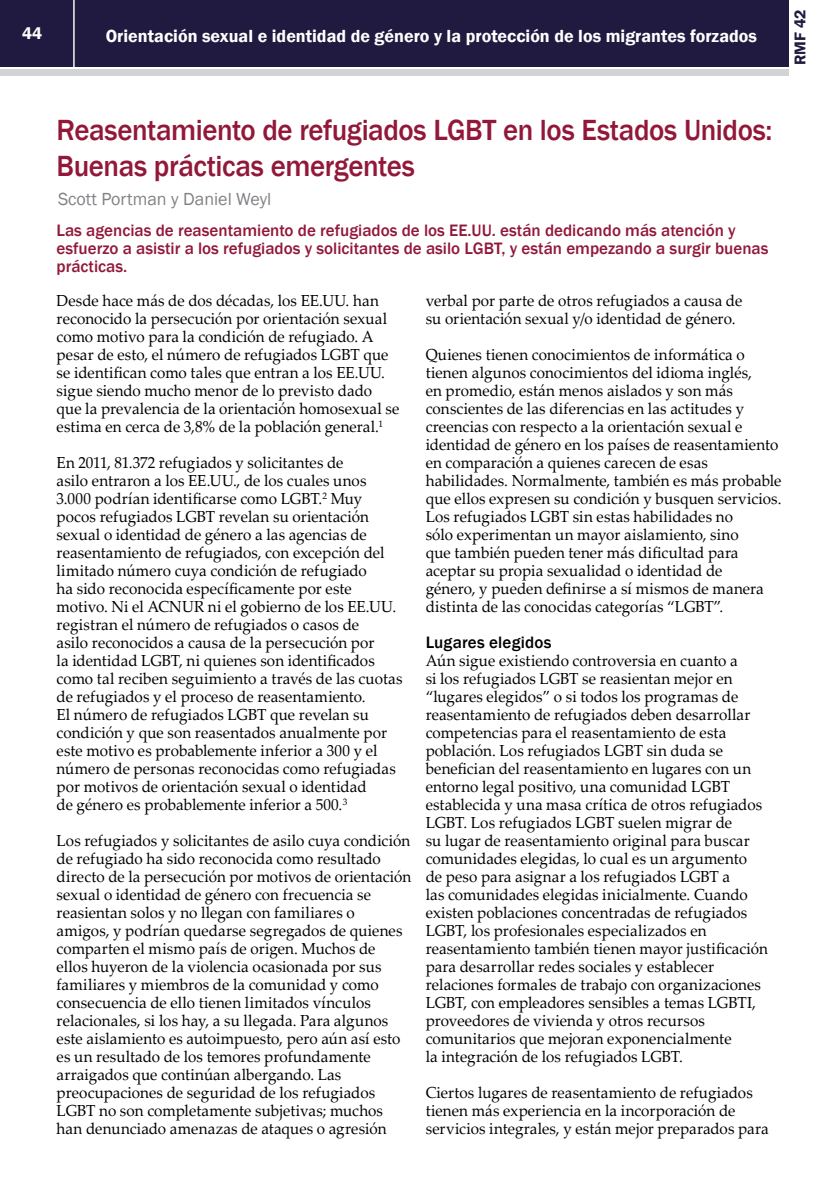
<style>
.page{position:relative;width:840px;height:1191px;background:#fff}
.page>*{position:absolute;margin:0;border:0;box-sizing:border-box;transform-origin:0 0}
.t1{font:500 30px/36px "Franklin Gothic";letter-spacing:-.015em;color:#92183a;scale:.96 1}
.t2{font:600 18px "Franklin Gothic";color:#fff}
.t3{font:18px "Franklin Gothic";color:#808285}
.t4{font:500 17px/18px "Franklin Gothic";color:#92183a}
.t5{font:500 17px "Franklin Gothic";letter-spacing:.01em;color:#000}
.t6{font:600 17px "Franklin Gothic";color:#fff}
.t7{font:16px/18px "Palatino Linotype";letter-spacing:.005em;color:#000;scale:.95 1}
.t8{font:600 16px "Franklin Gothic";color:#211a40}
</style>
<div class="page">
<div style="left:0;top:0;width:787px;height:66px;background:#211a40"></div>
<div style="left:0;top:69px;width:787px;height:6px;background:#d1d3d4"></div>
<hr style="left:73px;top:0;width:2px;height:67px;background:#fff">
<p class="t6" style="left:22px;top:23px;width:22px">44</p>
<p class="t2" style="left:106px;top:25px;width:652px">Orientación sexual e identidad de género y la protección de los migrantes forzados</p>
<p class="t8" style="left:789px;top:65px;width:57px;rotate:-90deg">RMF 42</p>
<h1 class="t1" style="left:57px;top:112px;width:746px">Reasentamiento de refugiados LGBT en los Estados Unidos:<br>Buenas prácticas emergentes</h1>
<p class="t3" style="left:58px;top:188px;width:215px">Scott Portman y Daniel Weyl</p>
<p class="t4" style="left:57px;top:222px;width:713px">Las agencias de reasentamiento de refugiados de los EE.UU. están dedicando más atención y esfuerzo a asistir a los refugiados y solicitantes de asilo LGBT, y están empezando a surgir buenas prácticas.</p>
<p class="t7" style="left:57px;top:291px;width:362px">Desde hace más de dos décadas, los EE.UU. han reconocido la persecución por orientación sexual como motivo para la condición de refugiado. A pesar de esto, el número de refugiados LGBT que se identifican como tales que entran a los EE.UU. sigue siendo mucho menor de lo previsto dado que la prevalencia de la orientación homosexual se estima en cerca de 3,8% de la población general.<sup>1</sup></p>
<p class="t7" style="left:57px;top:453px;width:365px">En 2011, 81.372 refugiados y solicitantes de<br>asilo entraron a los EE.UU., de los cuales unos 3.000 podrían identificarse como LGBT.<sup>2</sup> Muy pocos refugiados LGBT revelan su orientación sexual o identidad de género a las agencias de reasentamiento de refugiados, con excepción del limitado número cuya condición de refugiado<br>ha sido reconocida específicamente por este motivo. Ni el ACNUR ni el gobierno de los EE.UU. registran el número de refugiados o casos de<br>asilo reconocidos a causa de la persecución por<br>la identidad LGBT, ni quienes son identificados como tal reciben seguimiento a través de las cuotas de refugiados y el proceso de reasentamiento.<br>El número de refugiados LGBT que revelan su condición y que son reasentados anualmente por este motivo es probablemente inferior a 300 y el número de personas reconocidas como refugiadas por motivos de orientación sexual o identidad<br>de género es probablemente inferior a 500.<sup>3</sup></p>
<p class="t7" style="left:57px;top:831px;width:375px">Los refugiados y solicitantes de asilo cuya condición de refugiado ha sido reconocida como resultado directo de la persecución por motivos de orientación sexual o identidad de género con frecuencia se reasientan solos y no llegan con familiares o amigos, y podrían quedarse segregados de quienes comparten el mismo país de origen. Muchos de<br>ellos huyeron de la violencia ocasionada por sus familiares y miembros de la comunidad y como consecuencia de ello tienen limitados vínculos relacionales, si los hay, a su llegada. Para algunos este aislamiento es autoimpuesto, pero aún así esto es un resultado de los temores profundamente arraigados que continúan albergando. Las preocupaciones de seguridad de los refugiados LGBT no son completamente subjetivas; muchos han denunciado amenazas de ataques o agresión</p>
<p class="t7" style="left:425px;top:291px;width:334px">verbal por parte de otros refugiados a causa de su orientación sexual y/o identidad de género.</p>
<p class="t7" style="left:425px;top:345px;width:376px">Quienes tienen conocimientos de informática o tienen algunos conocimientos del idioma inglés,<br>en promedio, están menos aislados y son más conscientes de las diferencias en las actitudes y creencias con respecto a la orientación sexual e identidad de género en los países de reasentamiento en comparación a quienes carecen de esas habilidades. Normalmente, también es más probable que ellos expresen su condición y busquen servicios.<br>Los refugiados LGBT sin estas habilidades no<br>sólo experimentan un mayor aislamiento, sino<br>que también pueden tener más dificultad para aceptar su propia sexualidad o identidad de<br>género, y pueden definirse a sí mismos de manera distinta de las conocidas categorías “LGBT”.</p>
<p class="t5" style="left:425px;top:632px;width:127px">Lugares elegidos</p>
<p class="t7" style="left:425px;top:651px;width:362px">Aún sigue existiendo controversia en cuanto a<br>si los refugiados LGBT se reasientan mejor en “lugares elegidos” o si todos los programas de reasentamiento de refugiados deben desarrollar competencias para el reasentamiento de esta población. Los refugiados LGBT sin duda se benefician del reasentamiento en lugares con un entorno legal positivo, una comunidad LGBT establecida y una masa crítica de otros refugiados LGBT. Los refugiados LGBT suelen migrar de<br>su lugar de reasentamiento original para buscar comunidades elegidas, lo cual es un argumento<br>de peso para asignar a los refugiados LGBT a<br>las comunidades elegidas inicialmente. Cuando existen poblaciones concentradas de refugiados LGBT, los profesionales especializados en reasentamiento también tienen mayor justificación para desarrollar redes sociales y establecer relaciones formales de trabajo con organizaciones LGBT, con empleadores sensibles a temas LGBTI, proveedores de vivienda y otros recursos comunitarios que mejoran exponencialmente<br>la integración de los refugiados LGBT.</p>
<p class="t7" style="left:425px;top:1083px;width:362px">Ciertos lugares de reasentamiento de refugiados tienen más experiencia en la incorporación de servicios integrales, y están mejor preparados para</p>
</div>
